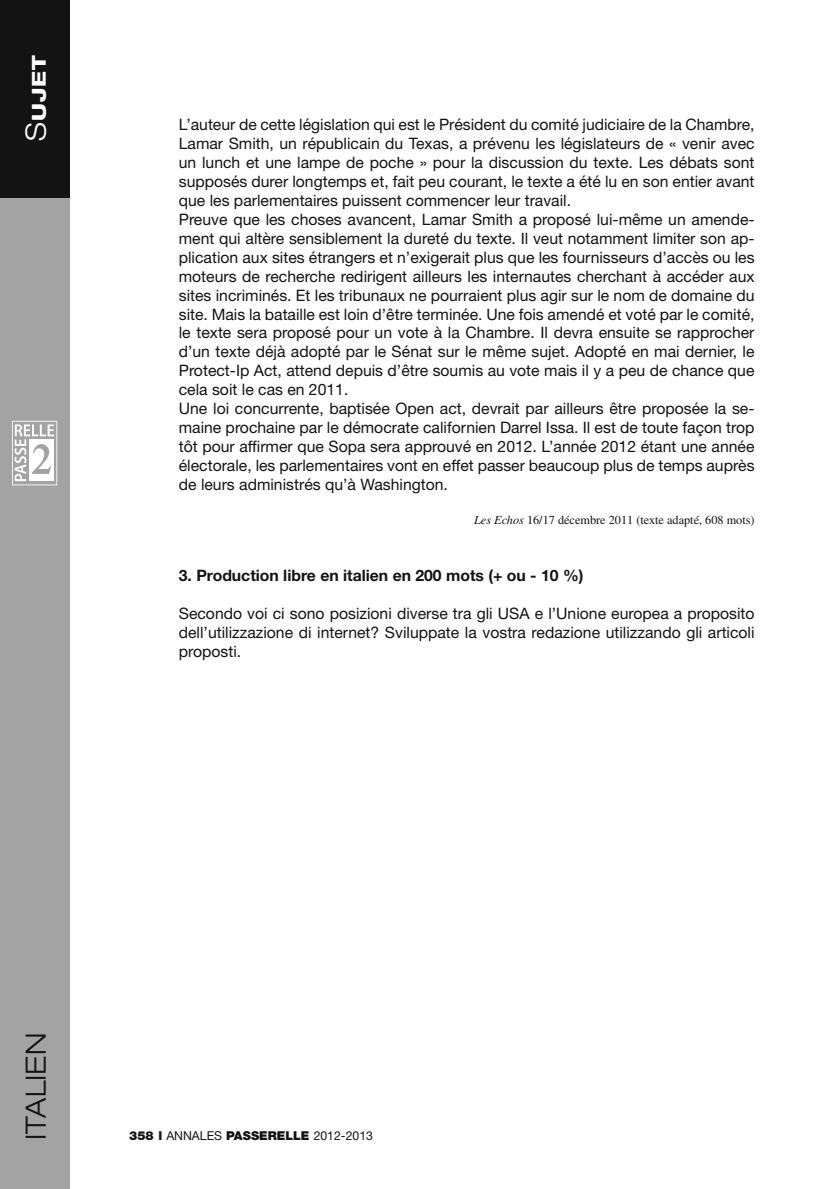
<style>
.page{position:relative;width:818px;height:1189px;background:#fff}
.page>*{position:absolute;margin:0;border:0;box-sizing:border-box;transform-origin:0 0}
.t1{font:300 expanded 28px "Helvetica Neue";color:#131313}
.t2{font:800 expanded 19.25px "Helvetica Neue";color:#fff}
.t3{font:15.75px/18.9px "Helvetica Neue";color:#131313}
.t4{font:700 15.75px "Helvetica Neue";color:#131313}
.t5{font:12.25px "Times LT Std";color:#131313}
.t6{font:12.25px "Helvetica Neue";color:#131313}
.s1{font-weight:300;font-size:28px}
.s2{font-style:italic}
.s3{font-weight:900}
</style>
<div class="page">
<div style="left:0;top:0;width:70px;height:1188px;background:#a3a3a3"></div>
<div style="left:0;top:0;width:70px;height:197px;background:#131313"></div>
<svg style="left:12px;top:421px;width:45px;height:64px"></svg>
<p class="t2" style="left:27px;top:141px;width:87px;rotate:-90deg"><span class="s1">S</span>ujet</p>
<p class="t3" style="left:179px;top:115px;width:577px">L’auteur de cette législation qui est le Président du comité judiciaire de la Chambre, Lamar Smith, un républicain du Texas, a prévenu les législateurs de « venir avec un lunch et une lampe de poche » pour la discussion du texte. Les débats sont supposés durer longtemps et, fait peu courant, le texte a été lu en son entier avant que les parlementaires puissent commencer leur travail.<br>Preuve que les choses avancent, Lamar Smith a proposé lui-même un amende&shy;ment qui altère sensiblement la dureté du texte. Il veut notamment limiter son ap&shy;plication aux sites étrangers et n’exigerait plus que les fournisseurs d’accès ou les moteurs de recherche redirigent ailleurs les internautes cherchant à accéder aux sites incriminés. Et les tribunaux ne pourraient plus agir sur le nom de domaine du site. Mais la bataille est loin d’être terminée. Une fois amendé et voté par le comité, le texte sera proposé pour un vote à la Chambre. Il devra ensuite se rapprocher d’un texte déjà adopté par le Sénat sur le même sujet. Adopté en mai dernier, le Protect-Ip Act, attend depuis d’être soumis au vote mais il y a peu de chance que cela soit le cas en 2011.<br>Une loi concurrente, baptisée Open act, devrait par ailleurs être proposée la se&shy;maine prochaine par le démocrate californien Darrel Issa. Il est de toute façon trop tôt pour affirmer que Sopa sera approuvé en 2012. L’année 2012 étant une année électorale, les parlementaires vont en effet passer beaucoup plus de temps auprès de leurs administrés qu’à Washington.</p>
<p class="t5" style="left:474px;top:513px;width:282px"><span class="s2">Les Echos</span> 16/17 décembre 2011 (texte adapté, 608 mots)</p>
<p class="t4" style="left:179px;top:565px;width:406px">3. Production libre en italien en 200 mots (+ ou - 10 %)</p>
<p class="t3" style="left:179px;top:603px;width:577px;text-align:justify">Secondo voi ci sono posizioni diverse tra gli USA e l’Unione europea a proposito dell’utilizzazione di internet? Sviluppate la vostra redazione utilizzando gli articoli proposti.</p>
<h1 class="t1" style="left:19px;top:1140px;width:105px;rotate:-90deg">ITALIEN</h1>
<p class="t6" style="left:129px;top:1128px;width:245px"><span class="s3">358 l</span> ANNALES <span class="s3">PASSERELLE</span> 2012-2013</p>
</div>
